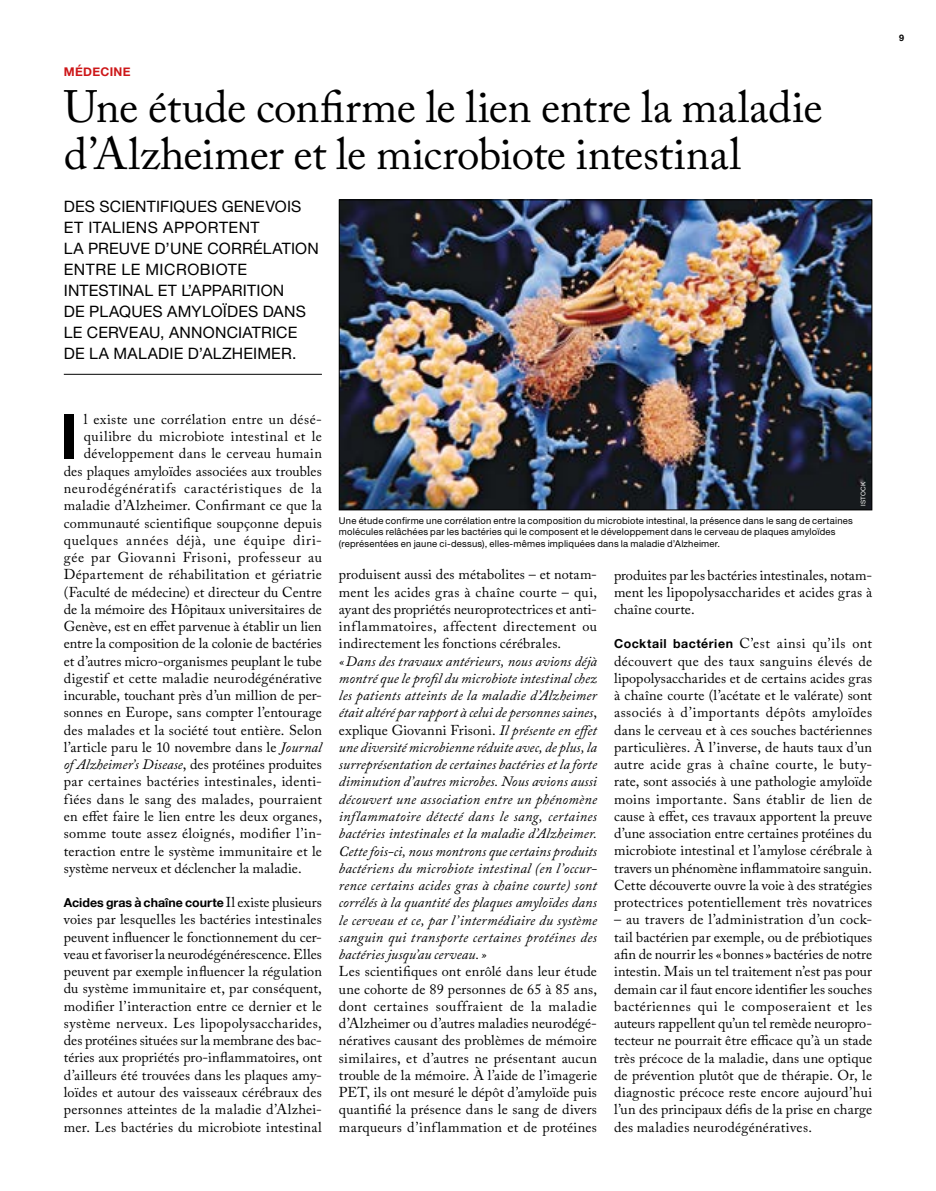
<style>
.page{position:relative;width:936px;height:1191px;background:#fff}
.page>*{position:absolute;margin:0;border:0;box-sizing:border-box;transform-origin:0 0}
.t1{font:700 62.55px "Helvetica Neue";color:#000}
.t2{font:45px/46.5px "Adobe Caslon Pro";letter-spacing:-.01em;color:#000}
.t3{font:15.75px/21px "Helvetica Neue";letter-spacing:.015em;color:#000}
.t4{font:14.25px/17.2px "Adobe Caslon Pro";letter-spacing:.015em;color:#000;text-align:justify}
.t5{font:italic 14.25px/17.2px "Adobe Caslon Pro";letter-spacing:.015em;color:#000;text-align:justify}
.t6{font:14.25px "Adobe Caslon Pro";letter-spacing:-.005em;color:#000}
.t7{font:14.25px "Adobe Caslon Pro";letter-spacing:.045em;color:#000}
.t8{font:14.25px "Adobe Caslon Pro";letter-spacing:.04em;color:#000}
.t9{font:14.25px "Adobe Caslon Pro";letter-spacing:.05em;color:#000}
.t10{font:700 12.3px "Helvetica Neue";letter-spacing:.005em;color:#000}
.t11{font:700 12px "Helvetica Neue";letter-spacing:.03em;color:#cd1719}
.t12{font:9.45px/11.2px "Helvetica Neue";letter-spacing:.02em;color:#000}
.t13{font:700 9px "Helvetica Neue";color:#000}
.t14{font:6.3px "Helvetica Neue";letter-spacing:.04em;color:#fff}
.s1{font-style:italic}
.s2{font-family:"Adobe Caslon Pro";font-weight:400;font-size:14.25px}
.s3{font-style:normal}
.s4{font-family:"Helvetica Neue";font-weight:700;font-size:12.3px}
</style>
<div class="page">
<img style="left:341px;top:202px;width:529px;height:306px">
<div style="left:339px;top:200px;width:533px;height:310px;border:1px solid #000"></div>
<hr style="left:64px;top:374px;width:258px;height:1px;background:#000">
<p class="t11" style="left:64px;top:62px;width:68px">MÉDECINE</p>
<h2 class="t2" style="left:64px;top:83px;width:760px">Une étude confirme le lien entre la maladie d’Alzheimer et le microbiote intestinal</h2>
<p class="t3" style="left:64px;top:196px;width:256px">DES SCIENTIFIQUES GENEVOIS<br>ET ITALIENS APPORTENT<br>LA PREUVE D’UNE CORRÉLATION<br>ENTRE LE MICROBIOTE<br>INTESTINAL ET L’APPARITION<br>DE PLAQUES AMYLOÏDES DANS<br>LE CERVEAU, ANNONCIATRICE<br>DE LA MALADIE D’ALZHEIMER.</p>
<h1 class="t1" style="left:59px;top:387px;width:20px">I</h1>
<p class="t4" style="left:84px;top:410px;width:239px">l existe une corrélation entre un désé-</p>
<p class="t4" style="left:84px;top:427px;width:239px">quilibre du microbiote intestinal et le</p>
<p class="t4" style="left:84px;top:445px;width:239px">développement dans le cerveau humain</p>
<p class="t4" style="left:64px;top:462px;width:259px">des plaques amyloïdes associées aux troubles</p>
<p class="t7" style="left:64px;top:480px;width:259px">neurodégénératifs caractéristiques de la</p>
<p class="t4" style="left:64px;top:497px;width:259px">maladie d’Alzheimer. Confirmant ce que la</p>
<p class="t4" style="left:64px;top:514px;width:259px">communauté scientifique soupçonne depuis</p>
<p class="t9" style="left:64px;top:531px;width:259px">quelques années déjà, une équipe diri-</p>
<p class="t8" style="left:64px;top:549px;width:259px">gée par Giovanni Frisoni, professeur au</p>
<p class="t4" style="left:64px;top:566px;width:259px">Département de réhabilitation et gériatrie</p>
<p class="t4" style="left:64px;top:583px;width:259px">(Faculté de médecine) et directeur du Centre</p>
<p class="t4" style="left:64px;top:600px;width:259px">de la mémoire des Hôpitaux universitaires de</p>
<p class="t4" style="left:64px;top:617px;width:259px">Genève, est en effet parvenue à établir un lien</p>
<p class="t6" style="left:64px;top:635px;width:259px">entre la composition de la colonie de bactéries</p>
<p class="t4" style="left:64px;top:652px;width:259px">et d’autres micro-organismes peuplant le tube</p>
<p class="t4" style="left:64px;top:669px;width:259px">digestif et cette maladie neurodégénérative</p>
<p class="t4" style="left:64px;top:686px;width:259px">incurable, touchant près d’un million de per-</p>
<p class="t4" style="left:64px;top:704px;width:260px">sonnes en Europe, sans compter l’entourage</p>
<p class="t4" style="left:64px;top:721px;width:259px">des malades et la société tout entière. Selon</p>
<p class="t4" style="left:64px;top:738px;width:259px">l’article paru le 10 novembre dans le <span class="s1">Journal</span></p>
<p class="t6" style="left:64px;top:756px;width:259px"><span class="s1">of Alzheimer’s Disease</span>, des protéines produites</p>
<p class="t4" style="left:64px;top:773px;width:259px">par certaines bactéries intestinales, identi-</p>
<p class="t4" style="left:64px;top:790px;width:259px">fiées dans le sang des malades, pourraient</p>
<p class="t4" style="left:64px;top:807px;width:260px">en effet faire le lien entre les deux organes,</p>
<p class="t4" style="left:64px;top:824px;width:259px">somme toute assez éloignés, modifier l’in-</p>
<p class="t4" style="left:64px;top:842px;width:259px">teraction entre le système immunitaire et le</p>
<p class="t4" style="left:64px;top:859px;width:239px">système nerveux et déclencher la maladie.</p>
<p class="t10" style="left:64px;top:893px;width:259px">Acides gras à chaîne courte <span class="s2">Il existe plusieurs</span></p>
<p class="t4" style="left:64px;top:910px;width:259px">voies par lesquelles les bactéries intestinales peuvent influencer le fonctionnement du cer&shy;veau et favoriser la neurodégénérescence. Elles peuvent par exemple influencer la régulation du système immunitaire et, par conséquent, modifier l’interaction entre ce dernier et le système nerveux. Les lipopolysaccharides, des protéines situées sur la membrane des bac&shy;téries aux propriétés pro-inflammatoires, ont d’ailleurs été trouvées dans les plaques amy&shy;loïdes et autour des vaisseaux cérébraux des personnes atteintes de la maladie d’Alzhei&shy;mer. Les bactéries du microbiote intestinal</p>
<p class="t12" style="left:339px;top:515px;width:515px">Une étude confirme une corrélation entre la composition du microbiote intestinal, la présence dans le sang de certaines molécules relâchées par les bactéries qui le composent et le développement dans le cerveau de plaques amyloïdes (représentées en jaune ci-dessus), elles-mêmes impliquées dans la maladie d’Alzheimer.</p>
<p class="t14" style="left:858px;top:506px;width:26px;rotate:-90deg">ISTOCK</p>
<p class="t4" style="left:339px;top:566px;width:259px">produisent aussi des métabolites – et notam&shy;ment les acides gras à chaîne courte – qui, ayant des propriétés neuroprotectrices et anti&shy;inflammatoires, affectent directement ou indirectement les fonctions cérébrales.</p>
<p class="t5" style="left:339px;top:652px;width:260px">«Dans des travaux antérieurs, nous avions déjà montré que le profil du microbiote intestinal chez les patients atteints de la maladie d’Alzheimer était altéré par rapport à celui de personnes saines<span class="s3">, explique Giovanni Frisoni.</span> Il présente en effet une diversité microbienne réduite avec, de plus, la surreprésentation de certaines bactéries et la forte diminution d’autres microbes. Nous avions aussi découvert une association entre un phénomène inflammatoire détecté dans le sang, certaines bactéries intestinales et la maladie d’Alzheimer.<br>Cette fois-ci, nous montrons que certains produits bactériens du microbiote intestinal (en l’occur&shy;rence certains acides gras à chaîne courte) sont corrélés à la quantité des plaques amyloïdes dans le cerveau et ce, par l’intermédiaire du système sanguin qui transporte certaines protéines des bactéries jusqu’au cerveau.»</p>
<p class="t4" style="left:339px;top:962px;width:260px">Les scientifiques ont enrôlé dans leur étude une cohorte de 89 personnes de 65 à 85 ans, dont certaines souffraient de la maladie d’Alzheimer ou d’autres maladies neurodégé&shy;nératives causant des problèmes de mémoire similaires, et d’autres ne présentant aucun trouble de la mémoire. À l’aide de l’imagerie PET, ils ont mesuré le dépôt d’amyloïde puis quantifié la présence dans le sang de divers marqueurs d’inflammation et de protéines</p>
<p class="t4" style="left:614px;top:566px;width:259px">produites par les bactéries intestinales, notam&shy;ment les lipopolysaccharides et acides gras à chaîne courte.</p>
<p class="t4" style="left:614px;top:634px;width:259px"><span class="s4">Cocktail bactérien</span> C’est ainsi qu’ils ont découvert que des taux sanguins élevés de lipopolysaccharides et de certains acides gras à chaîne courte (l’acétate et le valérate) sont associés à d’importants dépôts amyloïdes dans le cerveau et à ces souches bactériennes particulières. À l’inverse, de hauts taux d’un autre acide gras à chaîne courte, le buty&shy;rate, sont associés à une pathologie amyloïde moins importante. Sans établir de lien de cause à effet, ces travaux apportent la preuve d’une association entre certaines protéines du microbiote intestinal et l’amylose cérébrale à travers un phénomène inflammatoire sanguin.<br>Cette découverte ouvre la voie à des stratégies protectrices potentiellement très novatrices</p>
<p class="t4" style="left:614px;top:911px;width:259px">– au travers de l’administration d’un cock&shy;tail bactérien par exemple, ou de prébiotiques afin de nourrir les «bonnes» bactéries de notre intestin. Mais un tel traitement n’est pas pour demain car il faut encore identifier les souches bactériennes qui le composeraient et les auteurs rappellent qu’un tel remède neuropro&shy;tecteur ne pourrait être efficace qu’à un stade très précoce de la maladie, dans une optique de prévention plutôt que de thérapie. Or, le diagnostic précoce reste encore aujourd’hui l’un des principaux défis de la prise en charge des maladies neurodégénératives.</p>
<p class="t13" style="left:899px;top:30px;width:7px">9</p>
</div>
